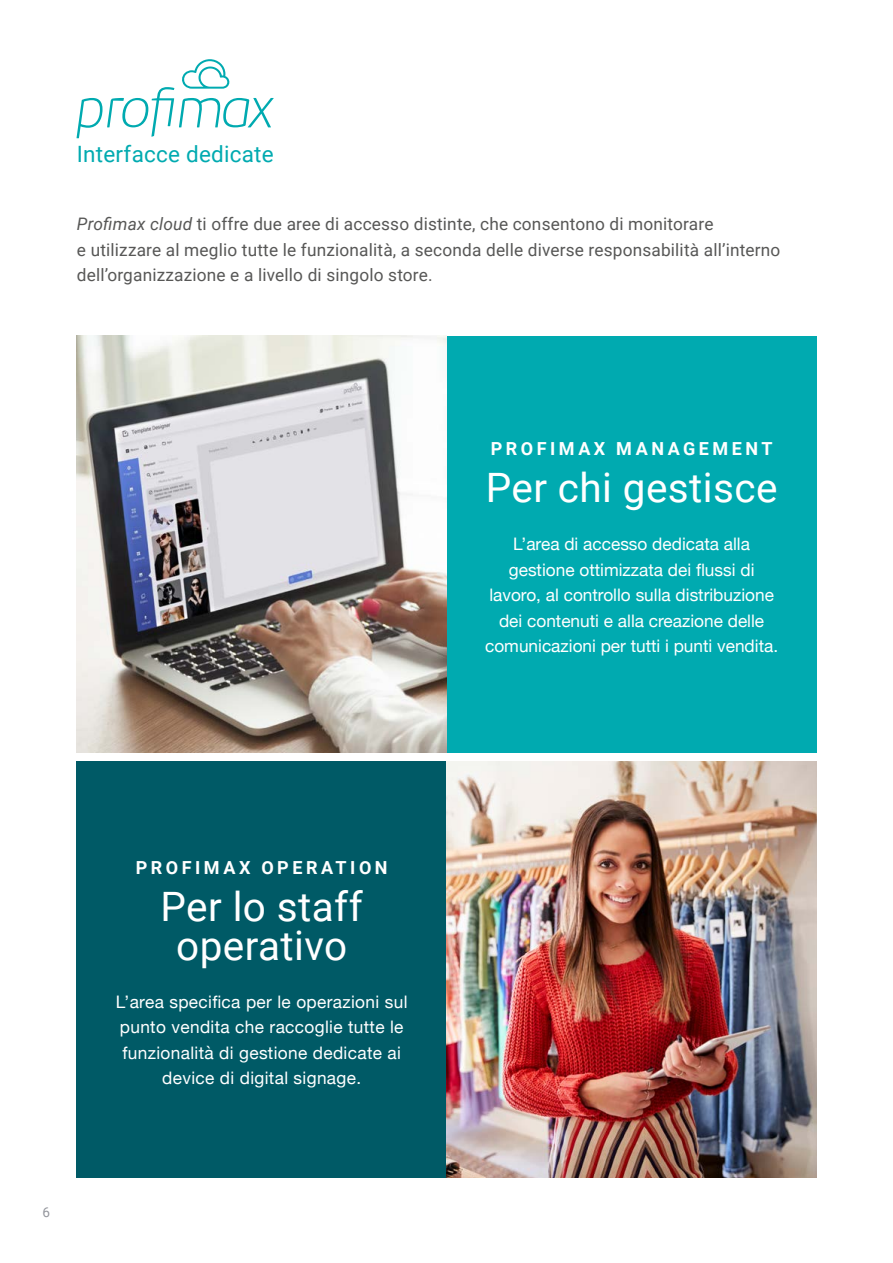
<style>
.page{position:relative;width:893px;height:1263px;background:#fff}
.page>*{position:absolute;margin:0;border:0;box-sizing:border-box;transform-origin:0 0}
.t1{font:40.5px/39px "Roboto";letter-spacing:.01em;color:#fff;text-align:center}
.t2{font:22.5px "Roboto";letter-spacing:.01em;color:#00aab0}
.t3{font:700 18px "Roboto";letter-spacing:.195em;color:#fff}
.t4{font:17.25px/25.5px "Roboto";letter-spacing:.01em;color:#575756}
.t5{font:17.25px/25.5px "Helvetica Neue";color:#fff;text-align:center}
.t6{font:17.25px/25.5px "Helvetica Neue";letter-spacing:.02em;color:#fff;text-align:center}
.t7{font:13.5px "Roboto";color:#94969d}
.s1{font-style:italic}
</style>
<div class="page">
<hr style="left:892px;top:798px;width:1px;height:465px;background:#005a66">
<div style="left:447px;top:336px;width:369px;height:417px;background:#00aab0"></div>
<div style="left:77px;top:761px;width:370px;height:417px;background:#005a66"></div>
<img style="left:77px;top:336px;width:369px;height:417px">
<img style="left:447px;top:761px;width:369px;height:417px">
<svg style="left:76px;top:59px;width:198px;height:79px"></svg>
<h2 class="t2" style="left:77px;top:138px;width:198px">Interfacce dedicate</h2>
<p class="t4" style="left:77px;top:211px;width:705px"><span class="s1">Profimax cloud</span> ti offre due aree di accesso distinte, che consentono di monitorare<br>e utilizzare al meglio tutte le funzionalità, a seconda delle diverse responsabilità all’interno dell’organizzazione e a livello di singolo store.</p>
<p class="t3" style="left:491px;top:436px;width:283px">PROFIMAX MANAGEMENT</p>
<h1 class="t1" style="left:486px;top:467px;width:293px">Per chi gestisce</h1>
<p class="t5" style="left:485px;top:532px;width:295px">L’area di accesso dedicata alla gestione ottimizzata dei flussi di lavoro, al controllo sulla distribuzione dei contenuti e alla creazione delle comunicazioni per tutti i punti vendita.</p>
<p class="t7" style="left:43px;top:1202px;width:9px">6</p>
<p class="t3" style="left:136px;top:855px;width:253px">PROFIMAX OPERATION</p>
<h1 class="t1" style="left:161px;top:885px;width:204px">Per lo staff operativo</h1>
<p class="t6" style="left:116px;top:989px;width:293px">L’area specifica per le operazioni sul punto vendita che raccoglie tutte le funzionalità di gestione dedicate ai device di digital signage.</p>
</div>
